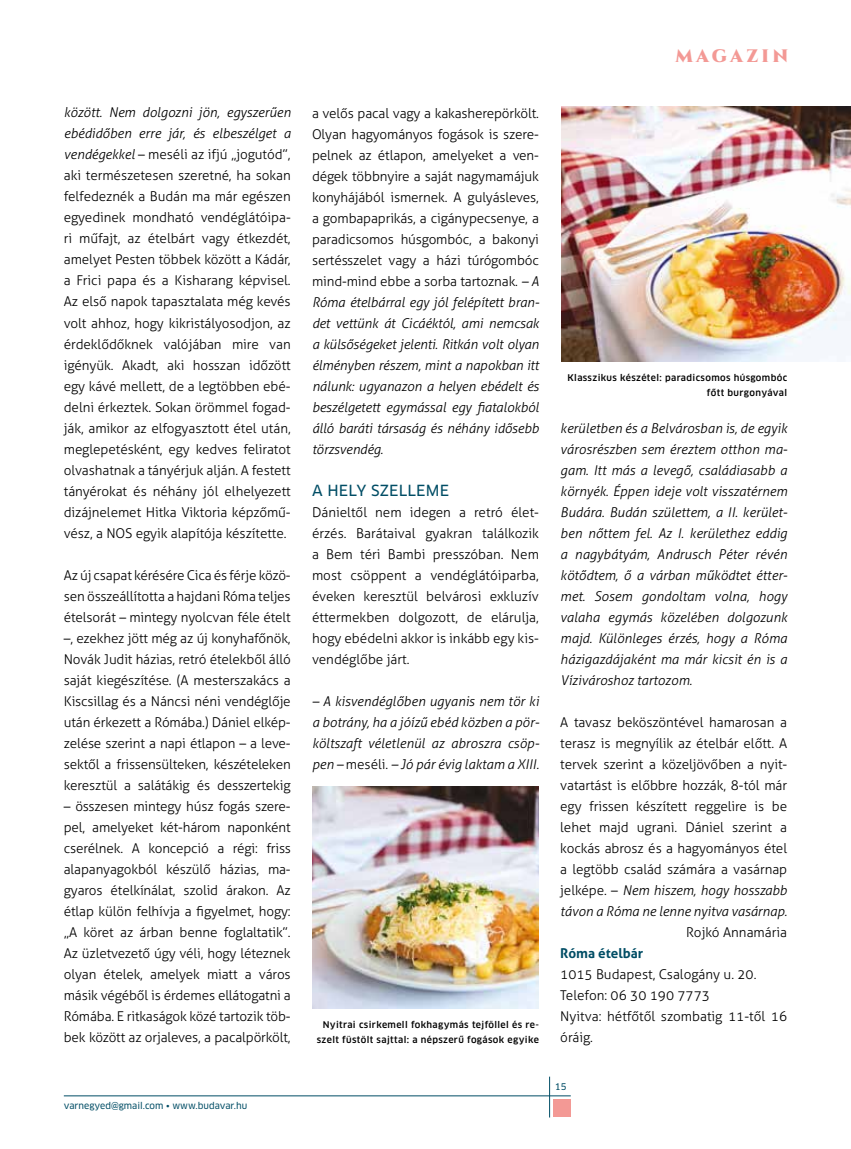
<style>
.page{position:relative;width:851px;height:1149px;background:#fff}
.page>*{position:absolute;margin:0;border:0;box-sizing:border-box;transform-origin:0 0}
.t1{font:900 18px "Cinzel Decorative";letter-spacing:.18em;color:#f39995}
.t2{font:15px "Clan Pro News";letter-spacing:.01em;color:#004d65}
.t3{font:300 13.5px/21px "Aller";letter-spacing:-.005em;color:#000;text-align:justify}
.t4{font:italic 300 13.5px/21px "Aller";color:#000;text-align:justify}
.t5{font:700 13.5px "Aller";color:#004d65}
.t6{font:500 9px/15px "Clan Pro";letter-spacing:.04em;color:#000;text-align:right}
.t7{font:9px "Clan Pro News";color:#004d65}
.s1{font-style:italic}
.s2{font-style:normal}
</style>
<div class="page">
<hr style="left:549px;top:1076px;width:1px;height:41px;background:#004d65">
<hr style="left:64px;top:1095px;width:506px;height:1px;background:#004d65">
<div style="left:553px;top:1099px;width:17px;height:17px;background:#f39995"></div>
<img style="left:561px;top:106px;width:289px;height:255px">
<img style="left:312px;top:786px;width:227px;height:221px">
<p class="t3" style="left:64px;top:102px;width:228px"><span class="s1">között. Nem dolgozni jön, egyszerűen ebédidőben erre jár, és elbeszélget a vendégekkel</span> – meséli az ifjú „jogutód”, aki természetesen szeretné, ha sokan felfedeznék a Budán ma már egészen egyedinek mondható vendéglátóipa&shy;ri műfajt, az ételbárt vagy étkezdét, amelyet Pesten többek között a Kádár, a Frici papa és a Kisharang képvisel.<br>Az első napok tapasztalata még kevés volt ahhoz, hogy kikristályosodjon, az érdeklődőknek valójában mire van igényük. Akadt, aki hosszan időzött egy kávé mellett, de a legtöbben ebé&shy;delni érkeztek. Sokan örömmel fogad&shy;ják, amikor az elfogyasztott étel után, meglepetésként, egy kedves feliratot olvashatnak a tányérjuk alján. A festett tányérokat és néhány jól elhelyezett dizájnelemet Hitka Viktoria képzőmű&shy;vész, a NOS egyik alapítója készítette.</p>
<p class="t3" style="left:64px;top:564px;width:228px">Az új csapat kérésére Cica és férje közö&shy;sen összeállította a hajdani Róma teljes ételsorát – mintegy nyolcvan féle ételt –, ezekhez jött még az új konyhafőnök, Novák Judit házias, retró ételekből álló saját kiegészítése. (A mesterszakács a Kiscsillag és a Náncsi néni vendéglője után érkezett a Rómába.) Dániel elkép&shy;zelése szerint a napi étlapon – a leve&shy;sektől a frissensülteken, készételeken keresztül a salátákig és desszertekig</p>
<p class="t3" style="left:64px;top:795px;width:228px">– összesen mintegy húsz fogás szere&shy;pel, amelyeket két-három naponként cserélnek. A koncepció a régi: friss alapanyagokból készülő házias, ma&shy;gyaros ételkínálat, szolid árakon. Az étlap külön felhívja a figyelmet, hogy: „A köret az árban benne foglaltatik”.<br>Az üzletvezető úgy véli, hogy léteznek olyan ételek, amelyek miatt a város másik végéből is érdemes ellátogatni a Rómába. E ritkaságok közé tartozik töb&shy;bek között az orjaleves, a pacalpörkölt,</p>
<p class="t7" style="left:64px;top:1099px;width:185px">varnegyed@gmail.com • www.budavar.hu</p>
<h1 class="t1" style="left:675px;top:45px;width:114px">MAGAZIN</h1>
<p class="t3" style="left:312px;top:102px;width:229px">a velős pacal vagy a kakasherepörkölt.<br>Olyan hagyományos fogások is szere&shy;pelnek az étlapon, amelyeket a ven&shy;dégek többnyire a saját nagymamájuk konyhájából ismernek. A gulyásleves, a gombapaprikás, a cigánypecsenye, a paradicsomos húsgombóc, a bakonyi sertésszelet vagy a házi túrógombóc mind-mind ebbe a sorba tartoznak. <span class="s1">– A Róma ételbárral egy jól felépített bran&shy;det vettünk át Cicáéktól, ami nemcsak a külsőségeket jelenti. Ritkán volt olyan élményben részem, mint a napokban itt nálunk: ugyanazon a helyen ebédelt és beszélgetett egymással egy fiatalokból álló baráti társaság és néhány idősebb törzsvendég.</span></p>
<p class="t2" style="left:312px;top:481px;width:138px">A HELY SZELLEME</p>
<p class="t3" style="left:312px;top:501px;width:228px">Dánieltől nem idegen a retró élet&shy;érzés. Barátaival gyakran találkozik a Bem téri Bambi presszóban. Nem most csöppent a vendéglátóiparba, éveken keresztül belvárosi exkluzív éttermekben dolgozott, de elárulja, hogy ebédelni akkor is inkább egy kis&shy;vendéglőbe járt.</p>
<p class="t4" style="left:312px;top:690px;width:229px">– A kisvendéglőben ugyanis nem tör ki a botrány, ha a jóízű ebéd közben a pör&shy;költszaft véletlenül az abroszra csöp&shy;pen – <span class="s2">meséli.</span> – Jó pár évig laktam a XIII.</p>
<p class="t6" style="left:317px;top:1016px;width:223px">Nyitrai csirkemell fokhagymás tejföllel és re&shy;szelt füstölt sajttal: a népszerű fogások egyike</p>
<p class="t6" style="left:567px;top:370px;width:221px">Klasszikus készétel: paradicsomos húsgombóc főtt burgonyával</p>
<p class="t4" style="left:560px;top:417px;width:229px">kerületben és a Belvárosban is, de egyik városrészben sem éreztem otthon ma&shy;gam. Itt más a levegő, családiasabb a környék. Éppen ideje volt visszatérnem Budára. Budán születtem, a II. kerület&shy;ben nőttem fel. Az I. kerülethez eddig a nagybátyám, Andrusch Péter révén kötődtem, ő a várban működtet étter&shy;met. Sosem gondoltam volna, hogy valaha egymás közelében dolgozunk majd. Különleges érzés, hogy a Róma házigazdájaként ma már kicsit én is a Vízivároshoz tartozom.</p>
<p class="t3" style="left:560px;top:711px;width:228px">A tavasz beköszöntével hamarosan a terasz is megnyílik az ételbár előtt. A tervek szerint a közeljövőben a nyit&shy;vatartást is előbbre hozzák, 8-tól már egy frissen készített reggelire is be lehet majd ugrani. Dániel szerint a kockás abrosz és a hagyományos étel a legtöbb család számára a vasárnap jelképe. – <span class="s1">Nem hiszem, hogy hosszabb távon a Róma ne lenne nyitva vasárnap.</span></p>
<p class="t3" style="left:686px;top:921px;width:102px">Rojkó Annamária</p>
<p class="t5" style="left:560px;top:944px;width:84px">Róma ételbár</p>
<p class="t3" style="left:560px;top:963px;width:228px;text-align:left">1015 Budapest, Csalogány u. 20.<br>Telefon: 06 30 190 7773<br>Nyitva: hétfőtől szombatig 11-től 16 óráig.</p>
<p class="t7" style="left:555px;top:1080px;width:13px">15</p>
</div>
